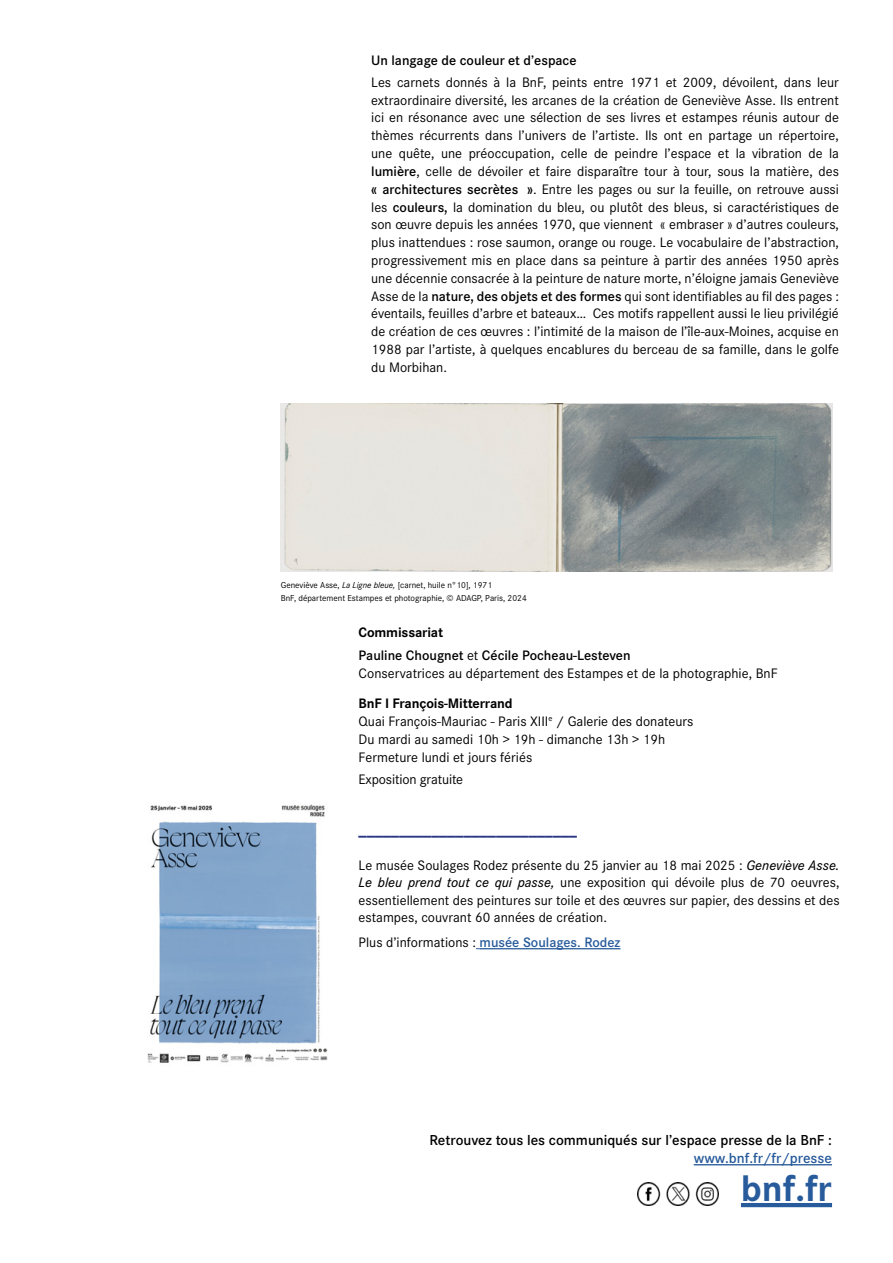
<style>
.page{position:relative;width:893px;height:1263px;background:#fff}
.page>*{position:absolute;margin:0;border:0;box-sizing:border-box;transform-origin:0 0}
.t1{font:700 38.25px "Corporate S";color:#275b9b}
.Titre_Bold{font:700 16.5px "Corporate S";color:#283583}
.t2{font:600 15px "Corporate S";color:#000}
.t3{font:600 15px "Corporate S";color:#275b9b}
.Texte_courant{font:14.25px/17.9px "Corporate S";color:#000;text-align:justify}
.Texte_courant-2{font:600 14.25px "Corporate S";color:#000}
.Titre_Bold-2{font:700 14.25px "Corporate S";letter-spacing:-.01em;color:#000}
.Titre_Bold-3{font:14.25px "Corporate S";letter-spacing:-.01em;color:#000}
.Texte_courant-3{font:9px "Corporate S";color:#000}
.s1{font-weight:600}
.s2{font-style:italic}
.s3{font-weight:400}
.s4{font-weight:500;font-style:italic}
.s5{font-weight:600;color:#275b9b}
</style>
<div class="page">
<hr style="left:741px;top:1203px;width:91px;height:4px;background:#275b9b">
<hr style="left:694px;top:1164px;width:138px;height:1px;background:#275b9b">
<hr style="left:480px;top:948px;width:140px;height:1px;background:#275b9b">
<img style="left:281px;top:404px;width:551px;height:167px">
<img style="left:147px;top:804px;width:181px;height:259px">
<img style="left:638px;top:1183px;width:80px;height:22px">
<p class="Texte_courant-2" style="left:371px;top:52px;width:207px">Un langage de couleur et d’espace</p>
<p class="Texte_courant" style="left:371px;top:73px;width:469px">Les carnets donnés à la BnF, peints entre 1971 et 2009, dévoilent, dans leur extraordinaire diversité, les arcanes de la création de Geneviève Asse. Ils entrent ici en résonance avec une sélection de ses livres et estampes réunis autour de thèmes récurrents dans l’univers de l’artiste. Ils ont en partage un répertoire, une quête, une préoccupation, celle de peindre l’espace et la vibration de la <span class="s1">lumière</span>, celle de dévoiler et faire disparaître tour à tour, sous la matière, des <span class="s1">« architectures secrètes »</span>. Entre les pages ou sur la feuille, on retrouve aussi les <span class="s1">couleurs,</span> la domination du bleu, ou plutôt des bleus, si caractéristiques de son œuvre depuis les années 1970, que viennent « embraser » d’autres couleurs, plus inattendues : rose saumon, orange ou rouge. Le vocabulaire de l’abstraction, progressivement mis en place dans sa peinture à partir des années 1950 après une décennie consacrée à la peinture de nature morte, n’éloigne jamais Geneviève Asse de la <span class="s1">nature, des objets et des formes</span> qui sont identifiables au fil des pages : éventails, feuilles d’arbre et bateaux… Ces motifs rappellent aussi le lieu privilégié de création de ces œuvres : l’intimité de la maison de l’île-aux-Moines, acquise en 1988 par l’artiste, à quelques encablures du berceau de sa famille, dans le golfe du Morbihan.</p>
<p class="Texte_courant-3" style="left:281px;top:580px;width:213px">Geneviève Asse, <span class="s2">La Ligne bleue,</span> [carnet, huile n°10], 1971</p>
<p class="Texte_courant-3" style="left:281px;top:593px;width:247px">BnF, département Estampes et photographie, © ADAGP, Paris, 2024</p>
<p class="Titre_Bold-2" style="left:359px;top:624px;width:86px">Commissariat</p>
<p class="Texte_courant-2" style="left:359px;top:647px;width:273px">Pauline Chougnet <span class="s3">et</span> Cécile Pocheau-Lesteven</p>
<p class="Texte_courant" style="left:359px;top:664px;width:420px">Conservatrices au département des Estampes et de la photographie, BnF</p>
<p class="Titre_Bold-2" style="left:359px;top:695px;width:156px">BnF I François-Mitterrand</p>
<p class="Texte_courant" style="left:359px;top:712px;width:336px">Quai François-Mauriac - Paris XIII<sup>e</sup> / Galerie des donateurs</p>
<p class="Texte_courant" style="left:359px;top:730px;width:308px">Du mardi au samedi 10h &gt; 19h - dimanche 13h &gt; 19h</p>
<p class="Texte_courant" style="left:359px;top:748px;width:175px">Fermeture lundi et jours fériés</p>
<p class="Titre_Bold-3" style="left:359px;top:771px;width:106px">Exposition gratuite</p>
<p class="Titre_Bold" style="left:359px;top:820px;width:220px">___________________________</p>
<p class="Texte_courant" style="left:359px;top:857px;width:482px;line-height:17.1px">Le musée Soulages Rodez présente du 25 janvier au 18 mai 2025 : <span class="s4">Geneviève Asse.<br>Le bleu prend tout ce qui passe,</span> une exposition qui dévoile plus de 70 oeuvres, essentiellement des peintures sur toile et des œuvres sur papier, des dessins et des estampes, couvrant 60 années de création.</p>
<p class="Texte_courant" style="left:359px;top:934px;width:263px">Plus d’informations : <span class="s5">musée Soulages. Rodez</span></p>
<p class="t2" style="left:429px;top:1132px;width:404px">Retrouvez tous les communiqués sur l’espace presse de la BnF :</p>
<p class="t3" style="left:694px;top:1150px;width:140px">www.bnf.fr/fr/presse</p>
<p class="t1" style="left:741px;top:1166px;width:93px">bnf.fr</p>
</div>
